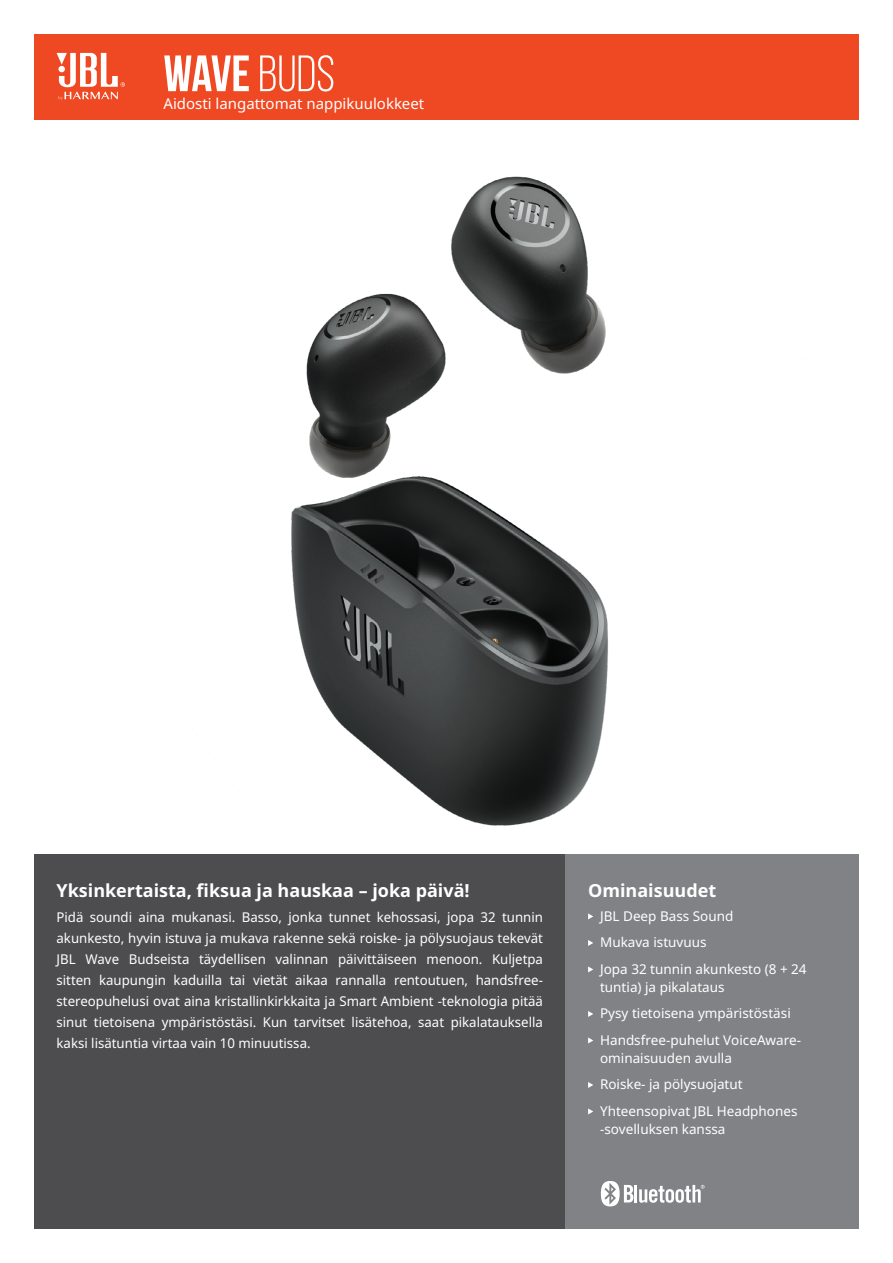
<style>
.page{position:relative;width:893px;height:1263px;background:#fff}
.page>*{position:absolute;margin:0;border:0;box-sizing:border-box;transform-origin:0 0}
.t1{font:700 51px "Bebas Neue";color:#fff}
.t2{font:700 18px "Noto Sans";color:#fff}
.t3{font:15px "Noto Sans";color:#fff}
.t4{font:13.5px/21px "Noto Sans";color:#fff}
.s1{font-weight:400}
</style>
<div class="page">
<div style="left:34px;top:855px;width:532px;height:374px;background:#4d4d4f"></div>
<div style="left:566px;top:855px;width:293px;height:374px;background:#808285"></div>
<svg style="left:588px;top:913px;width:5px;height:6px"></svg>
<svg style="left:588px;top:940px;width:5px;height:6px"></svg>
<svg style="left:588px;top:966px;width:5px;height:6px"></svg>
<svg style="left:588px;top:1011px;width:5px;height:6px"></svg>
<svg style="left:588px;top:1037px;width:5px;height:6px"></svg>
<svg style="left:588px;top:1082px;width:5px;height:6px"></svg>
<svg style="left:588px;top:1108px;width:5px;height:6px"></svg>
<svg style="left:601px;top:1181px;width:104px;height:25px"></svg>
<div style="left:34px;top:34px;width:825px;height:85px;background:#ef4923"></div>
<svg style="left:57px;top:53px;width:68px;height:47px"></svg>
<img style="left:291px;top:176px;width:317px;height:650px">
<h1 class="t1" style="left:163px;top:46px;width:173px">WAVE <span class="s1">Buds</span></h1>
<p class="t3" style="left:163px;top:93px;width:262px">Aidosti langattomat nappikuulokkeet</p>
<h2 class="t2" style="left:57px;top:877px;width:415px">Yksinkertaista, fiksua ja hauskaa – joka päivä!</h2>
<p class="t4" style="left:57px;top:906px;width:488px;text-align:justify">Pidä soundi aina mukanasi. Basso, jonka tunnet kehossasi, jopa 32 tunnin akunkesto, hyvin istuva ja mukava rakenne sekä roiske- ja pölysuojaus tekevät JBL Wave Budseista täydellisen valinnan päivittäiseen menoon. Kuljetpa sitten kaupungin kaduilla tai vietät aikaa rannalla rentoutuen, handsfree&shy;stereopuhelusi ovat aina kristallinkirkkaita ja Smart Ambient -teknologia pitää sinut tietoisena ympäristöstäsi. Kun tarvitset lisätehoa, saat pikalatauksella kaksi lisätuntia virtaa vain 10 minuutissa.</p>
<h2 class="t2" style="left:588px;top:877px;width:130px">Ominaisuudet</h2>
<p class="t4" style="left:600px;top:902px;width:208px;line-height:26.5px">JBL Deep Bass Sound<br>Mukava istuvuus<br>Jopa 32 tunnin akunkesto (8 + 24</p>
<p class="t4" style="left:600px;top:973px;width:203px;line-height:26.5px">tuntia) ja pikalataus<br>Pysy tietoisena ympäristöstäsi<br>Handsfree-puhelut VoiceAware-</p>
<p class="t4" style="left:600px;top:1044px;width:199px;line-height:26.5px">ominaisuuden avulla<br>Roiske- ja pölysuojatut<br>Yhteensopivat JBL Headphones</p>
<p class="t4" style="left:600px;top:1118px;width:127px">-sovelluksen kanssa</p>
</div>
